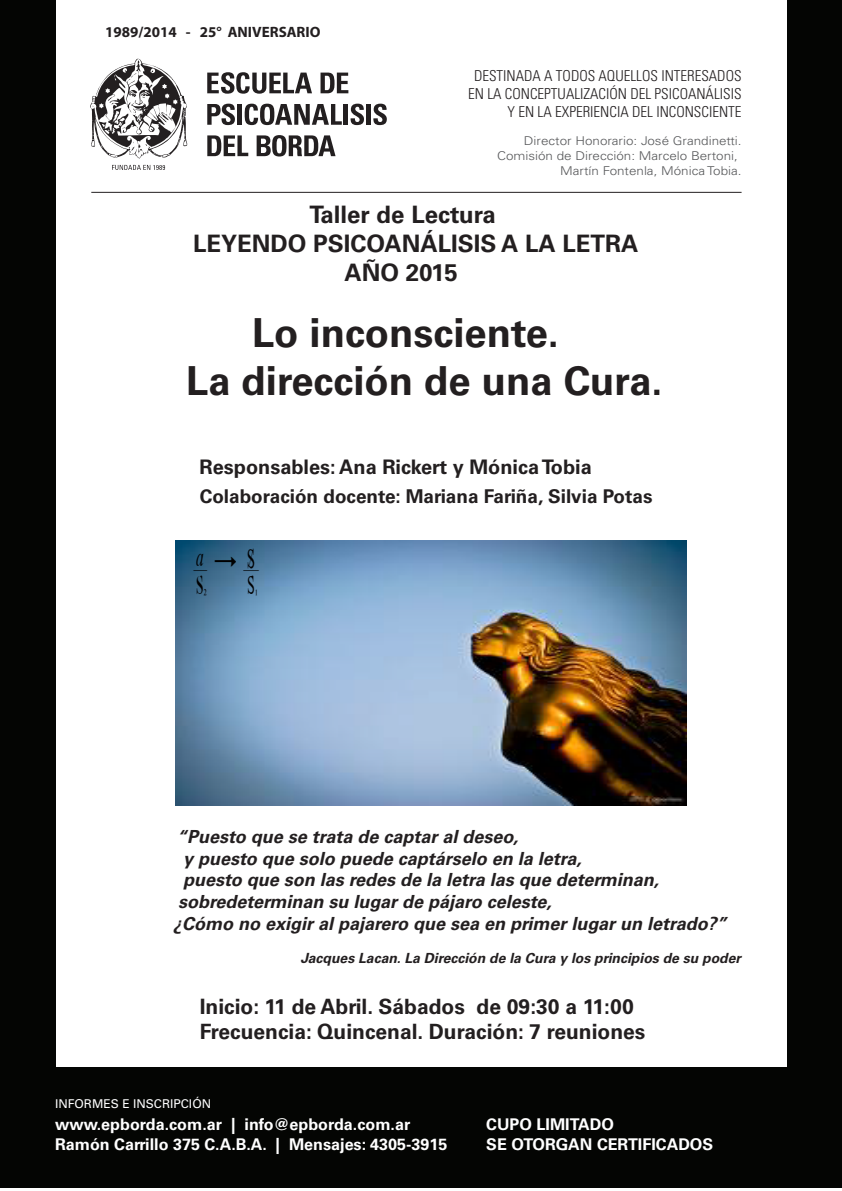
<style>
.page{position:relative;width:842px;height:1191px;background:#fff}
.page>*{position:absolute;margin:0;border:0;box-sizing:border-box;transform-origin:0 0}
.t1{font:700 40px/48px "Univers LT Std";color:#231f20}
.t2{font:700 24px "Univers LT Std";color:#231f20}
.t3{font:700 21.1px/25.3px "Univers LT Std";color:#231f20}
.t4{font:700 20px "Univers LT Std";color:#231f20}
.t5{font:700 19px "Univers LT Std";color:#231f20}
.t6{font:italic 700 18.1px "Univers LT Std";color:#231f20}
.t7{font:700 16.1px/20.2px "Univers LT Std";color:#fff}
.t8{font:300 condensed 15px/17.7px "Univers LT Std";color:#231f20;text-align:right}
.t9{font:700 15px "Myriad Pro";color:#231f20}
.t10{font:italic 700 14px "Univers LT Std";color:#231f20}
.t11{font:300 12.1px "Univers LT Std";color:#57585a;scale:1.11 1}
.t12{font:12.1px "Univers LT Std";color:#fff}
</style>
<div class="page">
<div style="left:1px;top:0;width:840px;height:1187px;background:#040503"></div>
<div style="left:56px;top:0;width:730px;height:1066px;background:#fff"></div>
<hr style="left:91px;top:192px;width:650px;height:1px;background:#231f20">
<svg style="left:207px;top:72px;width:105px;height:22px"></svg>
<svg style="left:320px;top:73px;width:28px;height:20px"></svg>
<svg style="left:207px;top:104px;width:28px;height:21px"></svg>
<div style="left:237px;top:104px;width:5px;height:21px;background:#231f20"></div>
<svg style="left:245px;top:104px;width:97px;height:21px"></svg>
<hr style="left:344px;top:104px;width:4px;height:21px;background:#231f20">
<svg style="left:350px;top:104px;width:14px;height:21px"></svg>
<div style="left:366px;top:104px;width:5px;height:21px;background:#231f20"></div>
<svg style="left:373px;top:104px;width:14px;height:21px"></svg>
<svg style="left:207px;top:135px;width:41px;height:21px"></svg>
<svg style="left:257px;top:135px;width:79px;height:21px"></svg>
<svg style="left:90px;top:58px;width:98px;height:101px"></svg>
<svg style="left:112px;top:165px;width:53px;height:5px"></svg>
<img style="left:175px;top:541px;width:512px;height:264px">
<svg style="left:194px;top:553px;width:13px;height:42px"></svg>
<svg style="left:215px;top:557px;width:21px;height:10px"></svg>
<svg style="left:243px;top:549px;width:16px;height:47px"></svg>
<p class="t9" style="left:105px;top:22px;width:217px">1989/2014 - 25° ANIVERSARIO</p>
<p class="t8" style="left:468px;top:67px;width:275px">DESTINADA A TODOS AQUELLOS INTERESADOS<br>EN LA CONCEPTUALIZACIÓN DEL PSICOANÁLISIS<br>Y EN LA EXPERIENCIA DEL INCONSCIENTE</p>
<p class="t11" style="left:524px;top:134px;width:198px">Director Honorario: José Grandinetti.</p>
<p class="t11" style="left:497px;top:149px;width:218px">Comisión de Dirección: Marcelo Bertoni,</p>
<p class="t11" style="left:560px;top:163px;width:165px">Martín Fontenla, Mónica Tobia.</p>
<h2 class="t2" style="left:309px;top:200px;width:188px">Taller de Lectura</h2>
<h2 class="t2" style="left:193px;top:229px;width:447px">LEYENDO PSICOANÁLISIS A LA LETRA</h2>
<h2 class="t2" style="left:345px;top:258px;width:115px">AÑO 2015</h2>
<h1 class="t1" style="left:186px;top:309px;width:478px;text-indent:66px">Lo inconsciente.<br>La dirección de una Cura.</h1>
<p class="t4" style="left:200px;top:455px;width:394px">Responsables: Ana Rickert y Mónica Tobia</p>
<p class="t5" style="left:200px;top:485px;width:454px">Colaboración docente: Mariana Fariña, Silvia Potas</p>
<p class="t6" style="left:177px;top:826px;width:343px">“Puesto que se trata de captar al deseo,</p>
<p class="t6" style="left:183px;top:847px;width:400px">y puesto que solo puede captárselo en la letra,</p>
<p class="t6" style="left:183px;top:869px;width:477px">puesto que son las redes de la letra las que determinan,</p>
<p class="t6" style="left:178px;top:891px;width:375px">sobredeterminan su lugar de pájaro celeste,</p>
<p class="t6" style="left:173px;top:912px;width:555px">¿Cómo no exigir al pajarero que sea en primer lugar un letrado?”</p>
<p class="t10" style="left:300px;top:950px;width:442px">Jacques Lacan. La Dirección de la Cura y los principios de su poder</p>
<p class="t3" style="left:200px;top:994px;width:447px">Inicio: 11 de Abril. Sábados de 09:30 a 11:00<br>Frecuencia: Quincenal. Duración: 7 reuniones</p>
<p class="t12" style="left:55px;top:1096px;width:158px">INFORMES E INSCRIPCIÓN</p>
<p class="t7" style="left:55px;top:1114px;width:394px">www.epborda.com.ar | info@epborda.com.ar<br>Ramón Carrillo 375 C.A.B.A. | Mensajes: 4305-3915</p>
<p class="t7" style="left:486px;top:1114px;width:228px">CUPO LIMITADO<br>SE OTORGAN CERTIFICADOS</p>
</div>
